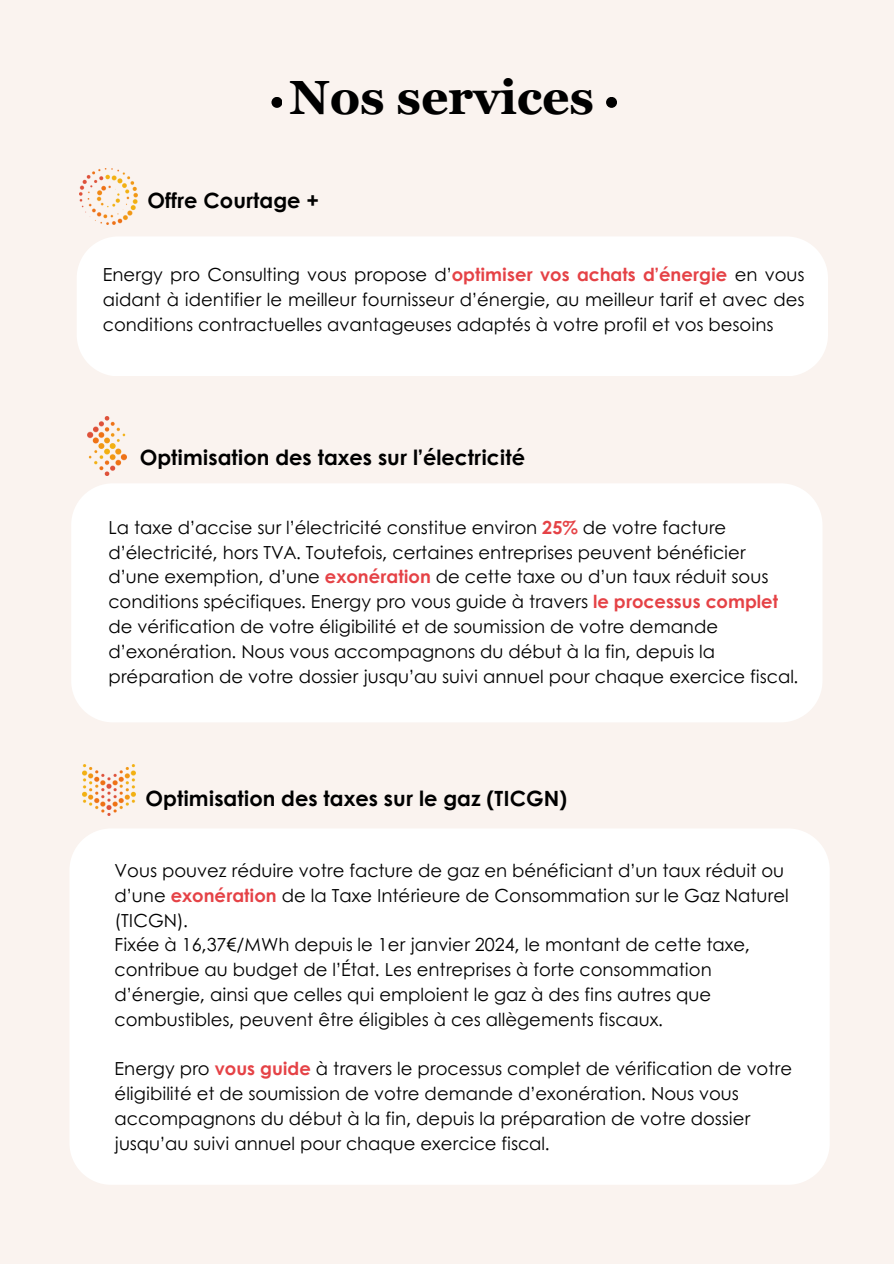
<style>
.page{position:relative;width:894px;height:1264px;background:#fff}
.page>*{position:absolute;margin:0;border:0;box-sizing:border-box;transform-origin:0 0}
.t1{font:700 48px "Georgia Pro";letter-spacing:-.005em;color:#000}
.t2{font:700 21px "Century Gothic";color:#000}
.t3{font:18px/24.8px "Century Gothic";color:#000}
.s1{font-weight:700;color:#e54246}
</style>
<div class="page">
<div style="left:0;top:0;width:893px;height:1263px;background:#faf3ef"></div>
<div style="left:77px;top:237px;width:750px;height:139px;background:#fff"></div>
<div style="left:71px;top:484px;width:751px;height:238px;background:#fff"></div>
<div style="left:70px;top:829px;width:759px;height:355px;background:#fff"></div>
<img style="left:82px;top:764px;width:53px;height:51px">
<img style="left:88px;top:417px;width:38px;height:58px">
<img style="left:80px;top:169px;width:57px;height:55px">
<div style="left:271px;top:97px;width:11px;height:11px;background:#000;border-radius:50%"></div>
<div style="left:606px;top:97px;width:11px;height:11px;background:#000;border-radius:50%"></div>
<p class="t1" style="left:289px;top:70px;width:306px">Nos services</p>
<p class="t2" style="left:147px;top:184px;width:173px">Offre Courtage +</p>
<p class="t3" style="left:103px;top:261px;width:703px;text-align:justify">Energy pro Consulting vous propose d’<span class="s1">optimiser vos achats d’énergie</span> en vous aidant à identifier le meilleur fournisseur d’énergie, au meilleur tarif et avec des conditions contractuelles avantageuses adaptés à votre profil et vos besoins</p>
<p class="t2" style="left:140px;top:441px;width:387px">Optimisation des taxes sur l’électricité</p>
<p class="t3" style="left:108px;top:514px;width:691px">La taxe d’accise sur l’électricité constitue environ <span class="s1">25%</span> de votre facture d’électricité, hors TVA. Toutefois, certaines entreprises peuvent bénéficier d’une exemption, d’une <span class="s1">exonération</span> de cette taxe ou d’un taux réduit sous conditions spécifiques. Energy pro vous guide à travers <span class="s1">le processus complet </span>de vérification de votre éligibilité et de soumission de votre demande d’exonération. Nous vous accompagnons du début à la fin, depuis la préparation de votre dossier jusqu’au suivi annuel pour chaque exercice fiscal.</p>
<h2 class="t2" style="left:145px;top:782px;width:423px">Optimisation des taxes sur le gaz (TICGN)</h2>
<h2 class="t3" style="left:115px;top:857px;width:675px">Vous pouvez réduire votre facture de gaz en bénéficiant d’un taux réduit ou d’une <span class="s1">exonération</span> de la Taxe Intérieure de Consommation sur le Gaz Naturel (TICGN).</h2>
<p class="t3" style="left:115px;top:931px;width:636px">Fixée à 16,37€/MWh depuis le 1er janvier 2024, le montant de cette taxe, contribue au budget de l’État. Les entreprises à forte consommation d’énergie, ainsi que celles qui emploient le gaz à des fins autres que combustibles, peuvent être éligibles à ces allègements fiscaux.</p>
<p class="t3" style="left:115px;top:1055px;width:678px">Energy pro <span class="s1">vous guide</span> à travers le processus complet de vérification de votre éligibilité et de soumission de votre demande d’exonération. Nous vous accompagnons du début à la fin, depuis la préparation de votre dossier jusqu’au suivi annuel pour chaque exercice fiscal.</p>
</div>
